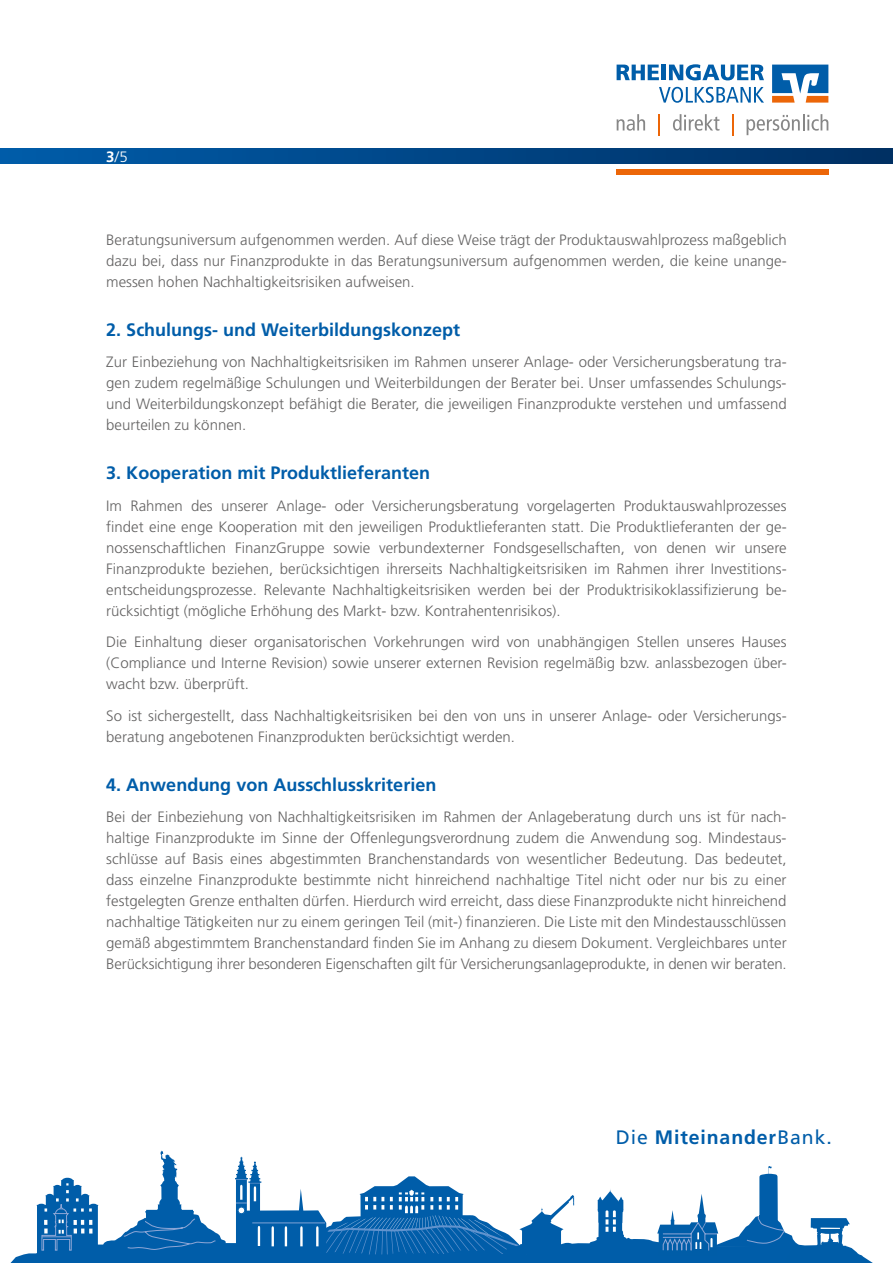
<style>
.page{position:relative;width:893px;height:1263px;background:#fff}
.page>*{position:absolute;margin:0;border:0;box-sizing:border-box;transform-origin:0 0}
.t1{font:700 19.5px "Frutiger LT Pro";letter-spacing:.045em;color:#005da9}
.t2{font:700 18px "Frutiger LT Pro";color:#005da9}
.t3{font:300 15px/21px "Frutiger LT Pro";color:#646363;text-align:justify}
.t4{font:300 15px "Frutiger LT Pro";color:#fff}
.s1{font-weight:700}
.s2{font-weight:400}
</style>
<div class="page">
<svg style="left:772px;top:64px;width:57px;height:39px"></svg>
<svg style="left:772px;top:65px;width:56px;height:38px"></svg>
<svg style="left:617px;top:65px;width:42px;height:15px"></svg>
<hr style="left:662px;top:65px;width:4px;height:15px;background:#005da9">
<svg style="left:669px;top:64px;width:95px;height:16px"></svg>
<svg style="left:659px;top:87px;width:105px;height:16px"></svg>
<svg style="left:617px;top:114px;width:28px;height:17px"></svg>
<hr style="left:658px;top:114px;width:2px;height:21px;background:#ec6608">
<svg style="left:673px;top:114px;width:46px;height:17px"></svg>
<svg style="left:732px;top:114px;width:1px;height:21px"></svg>
<svg style="left:746px;top:114px;width:82px;height:21px"></svg>
<div style="left:617px;top:169px;width:212px;height:6px;background:#ec6608"></div>
<svg style="left:0;top:149px;width:893px;height:15px;background:#004586"></svg>
<svg style="left:10px;top:1150px;width:863px;height:113px"></svg>
<p class="t4" style="left:106px;top:148px;width:23px"><span class="s1">3</span>/5</p>
<p class="t3" style="left:106px;top:230px;width:682px">Beratungsuniversum aufgenommen werden. Auf diese Weise trägt der Produktauswahlprozess maßgeblich dazu bei, dass nur Finanzprodukte in das Beratungsuniversum aufgenommen werden, die keine unange&shy;messen hohen Nachhaltigkeitsrisiken aufweisen.</p>
<p class="t2" style="left:106px;top:319px;width:355px">2. Schulungs- und Weiterbildungskonzept</p>
<p class="t3" style="left:106px;top:352px;width:682px">Zur Einbeziehung von Nachhaltigkeitsrisiken im Rahmen unserer Anlage- oder Versicherungsberatung tra&shy;gen zudem regelmäßige Schulungen und Weiterbildungen der Berater bei. Unser umfassendes Schulungs&shy;und Weiterbildungskonzept befähigt die Berater, die jeweiligen Finanzprodukte verstehen und umfassend beurteilen zu können.</p>
<p class="t2" style="left:106px;top:462px;width:325px">3. Kooperation mit Produktlieferanten</p>
<p class="t3" style="left:106px;top:495px;width:682px">Im Rahmen des unserer Anlage- oder Versicherungsberatung vorgelagerten Produktauswahlprozesses findet eine enge Kooperation mit den jeweiligen Produktlieferanten statt. Die Produktlieferanten der ge&shy;nossenschaftlichen FinanzGruppe sowie verbundexterner Fondsgesellschaften, von denen wir unsere Finanzprodukte beziehen, berücksichtigen ihrerseits Nachhaltigkeitsrisiken im Rahmen ihrer Investitions&shy;entscheidungsprozesse. Relevante Nachhaltigkeitsrisiken werden bei der Produktrisikoklassifizierung be&shy;rücksichtigt (mögliche Erhöhung des Markt- bzw. Kontrahentenrisikos).</p>
<p class="t3" style="left:106px;top:632px;width:682px">Die Einhaltung dieser organisatorischen Vorkehrungen wird von unabhängigen Stellen unseres Hauses (Compliance und Interne Revision) sowie unserer externen Revision regelmäßig bzw. anlassbezogen über&shy;wacht bzw. überprüft.</p>
<p class="t3" style="left:106px;top:705px;width:682px">So ist sichergestellt, dass Nachhaltigkeitsrisiken bei den von uns in unserer Anlage- oder Versicherungs&shy;beratung angebotenen Finanzprodukten berücksichtigt werden.</p>
<p class="t2" style="left:106px;top:774px;width:332px">4. Anwendung von Ausschlusskriterien</p>
<p class="t3" style="left:106px;top:807px;width:682px">Bei der Einbeziehung von Nachhaltigkeitsrisiken im Rahmen der Anlageberatung durch uns ist für nach&shy;haltige Finanzprodukte im Sinne der Offenlegungsverordnung zudem die Anwendung sog. Mindestaus&shy;schlüsse auf Basis eines abgestimmten Branchenstandards von wesentlicher Bedeutung. Das bedeutet, dass einzelne Finanzprodukte bestimmte nicht hinreichend nachhaltige Titel nicht oder nur bis zu einer festgelegten Grenze enthalten dürfen. Hierdurch wird erreicht, dass diese Finanzprodukte nicht hinreichend nachhaltige Tätigkeiten nur zu einem geringen Teil (mit-) finanzieren. Die Liste mit den Mindestausschlüssen gemäß abgestimmtem Branchenstandard finden Sie im Anhang zu diesem Dokument. Vergleichbares unter Berücksichtigung ihrer besonderen Eigenschaften gilt für Versicherungsanlageprodukte, in denen wir beraten.</p>
<h1 class="t1" style="left:616px;top:1126px;width:218px"><span class="s2">Die</span> Miteinander<span class="s2">Bank.</span></h1>
</div>
